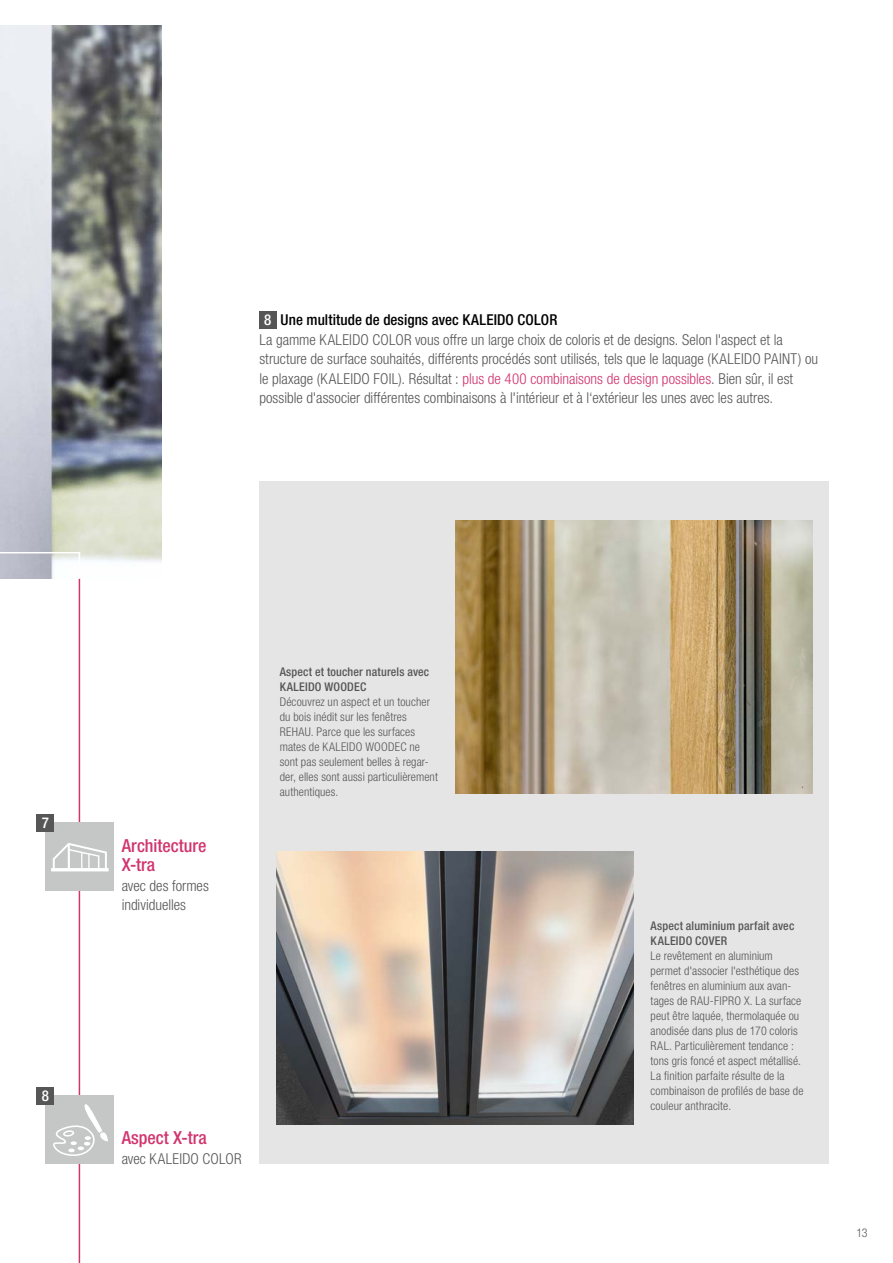
<style>
.page{position:relative;width:893px;height:1263px;background:#fff}
.page>*{position:absolute;margin:0;border:0;box-sizing:border-box;transform-origin:0 0}
.Benefit_12{font:500 condensed 18px/19.5px "Helvetica Neue LTW1 G";color:#d1346e}
.Bodytext{font:300 condensed 15px/19.5px "Helvetica Neue LTW1 G";color:#565656}
.Bodytext_headline{font:500 condensed 15px "Helvetica Neue LTW1 G";letter-spacing:.005em;color:#000}
.Legend_box_10{font:500 condensed 15px "Helvetica Neue LTW1 G";color:#fff}
.Marginal_text_8{font:300 condensed 12px/15px "Helvetica Neue LTW1 G";letter-spacing:.01em;color:#565656}
.s1{color:#d1346e}
.s2{font-weight:500}
</style>
<div class="page">
<img style="left:0;top:26px;width:162px;height:553px">
<div style="left:259px;top:481px;width:570px;height:683px;background:#e5e5e5"></div>
<img style="left:455px;top:520px;width:357px;height:273px">
<img style="left:276px;top:852px;width:358px;height:273px">
<div style="left:259px;top:311px;width:17px;height:17px;background:#565656"></div>
<hr style="left:79px;top:579px;width:1px;height:684px;background:#d1346e">
<hr style="left:0;top:552px;width:80px;height:1px;background:#fff">
<svg style="left:79px;top:553px;width:1px;height:26px"></svg>
<div style="left:45px;top:1095px;width:68px;height:69px;background:#c5c6c6"></div>
<svg style="left:52px;top:1104px;width:56px;height:52px"></svg>
<div style="left:37px;top:1087px;width:17px;height:17px;background:#565656"></div>
<div style="left:45px;top:823px;width:68px;height:68px;background:#c5c6c6"></div>
<div style="left:51px;top:868px;width:58px;height:3px;background:#fff;border:2px solid #fff"></div>
<svg style="left:52px;top:843px;width:56px;height:29px"></svg>
<div style="left:37px;top:814px;width:17px;height:17px;background:#565656"></div>
<p class="Legend_box_10" style="left:264px;top:311px;width:9px">8</p>
<p class="Bodytext_headline" style="left:281px;top:311px;width:278px">Une multitude de designs avec KALEIDO COLOR</p>
<p class="Bodytext" style="left:259px;top:330px;width:560px">La gamme KALEIDO COLOR vous offre un large choix de coloris et de designs. Selon l'aspect et la structure de surface souhaités, différents procédés sont utilisés, tels que le laquage (KALEIDO PAINT) ou le plaxage (KALEIDO FOIL). Résultat : <span class="s1">plus de 400 combinaisons de design possibles</span>. Bien sûr, il est possible d'associer différentes combinaisons à l'intérieur et à l‘extérieur les unes avec les autres.</p>
<p class="Legend_box_10" style="left:42px;top:814px;width:9px">7</p>
<p class="Legend_box_10" style="left:42px;top:1086px;width:9px">8</p>
<p class="Benefit_12" style="left:122px;top:835px;width:86px">Architecture<br>X-tra</p>
<p class="Bodytext" style="left:122px;top:876px;width:89px">avec des formes individuelles</p>
<p class="Marginal_text_8" style="left:280px;top:664px;width:160px"><span class="s2">Aspect et toucher naturels avec<br>KALEIDO WOODEC<br></span>Découvrez un aspect et un toucher du bois inédit sur les fenêtres<br>REHAU. Parce que les surfaces mates de KALEIDO WOODEC ne sont pas seulement belles à regar&shy;der, elles sont aussi particulièrement authentiques.</p>
<p class="Benefit_12" style="left:122px;top:1128px;width:87px">Aspect X-tra</p>
<p class="Bodytext" style="left:122px;top:1149px;width:121px">avec KALEIDO COLOR</p>
<p class="Marginal_text_8" style="left:651px;top:918px;width:154px"><span class="s2">Aspect aluminium parfait avec<br>KALEIDO COVER<br></span>Le revêtement en aluminium permet d'associer l'esthétique des fenêtres en aluminium aux avan&shy;tages de RAU-FIPRO X. La surface peut être laquée, thermolaquée ou anodisée dans plus de 170 coloris<br>RAL. Particulièrement tendance : tons gris foncé et aspect métallisé.<br>La finition parfaite résulte de la combinaison de profilés de base de couleur anthracite.</p>
<p class="Marginal_text_8" style="left:856px;top:1226px;width:13px">13</p>
</div>
